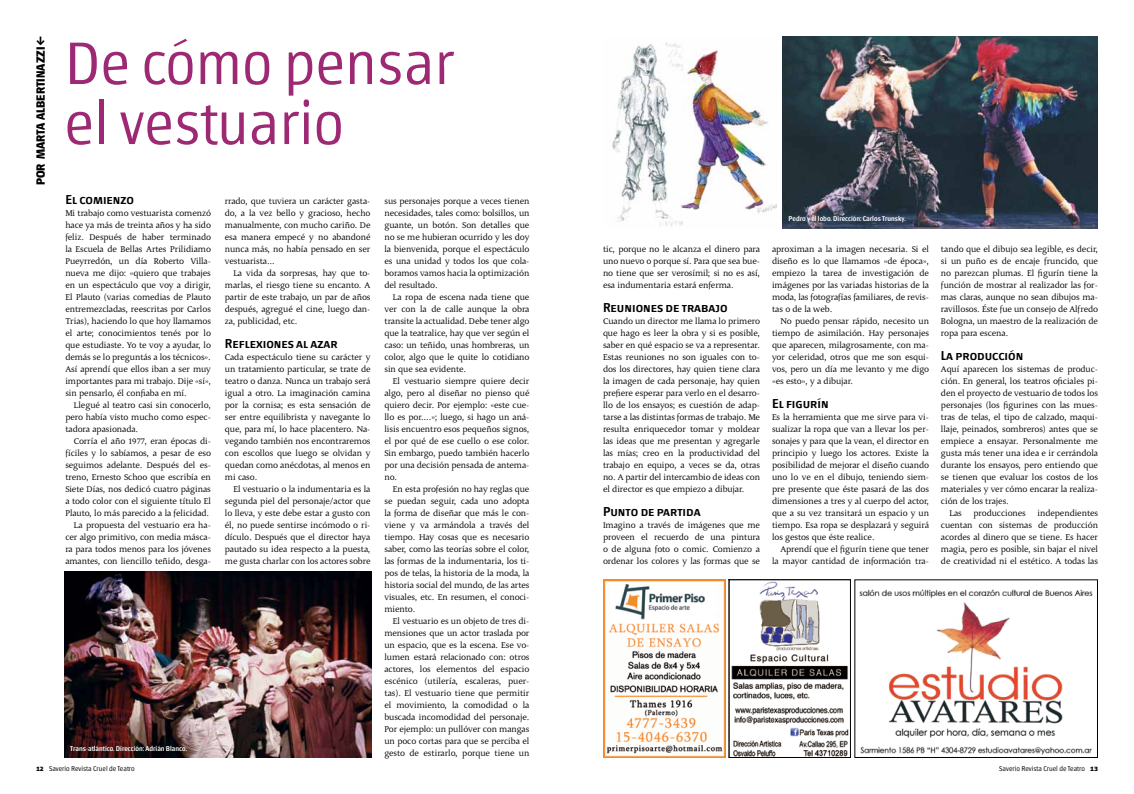
<style>
.page{position:relative;width:1134px;height:794px;background:#fff}
.page>*{position:absolute;margin:0;border:0;box-sizing:border-box;transform-origin:0 0}
.t1{font:300 60px/60px "Chaco";color:#9d2873}
.t2{font:500 13px "Chaco";color:#000}
.t3{font:700 12px "Chaco";color:#000}
.t4{font:9.5px/12px "Malena";color:#000;text-align:justify}
.t5{font:500 7px "Chaco";color:#fff}
.t6{font:300 7px "Chaco";color:#000}
.s1{font-weight:700}
</style>
<div class="page">
<img style="left:783px;top:36px;width:315px;height:192px">
<img style="left:612px;top:42px;width:165px;height:185px">
<img style="left:64px;top:571px;width:307px;height:187px">
<img style="left:859px;top:589px;width:234px;height:166px">
<div style="left:854px;top:579px;width:244px;height:179px;border:1px solid #000"></div>
<img style="left:731px;top:581px;width:118px;height:175px">
<div style="left:729px;top:579px;width:122px;height:179px;border:1px solid #000"></div>
<img style="left:603px;top:579px;width:122px;height:179px">
<p class="t3" style="left:35px;top:185px;width:139px;rotate:-90deg">POR Marta Albertinazzi</p>
<h1 class="t1" style="left:64px;top:37px;width:391px">De cómo pensar el vestuario</h1>
<h2 class="t2" style="left:65px;top:194px;width:70px">El comienzo</h2>
<p class="t4" style="left:65px;top:207px;width:147px">Mi trabajo como vestuarista comenzó hace ya más de treinta años y ha sido feliz. Después de haber terminado la Escuela de Bellas Artes Prilidiamo Pueyrredón, un día Roberto Villa&shy;nueva me dijo: «quiero que trabajes en un espectáculo que voy a dirigir, El Plauto (varias comedias de Plauto entremezcladas, reescritas por Carlos Trias), haciendo lo que hoy llamamos el arte; conocimientos tenés por lo que estudiaste. Yo te voy a ayudar, lo demás se lo preguntás a los técnicos».<br>Así aprendí que ellos iban a ser muy importantes para mi trabajo. Dije «sí», sin pensarlo, él confiaba en mí.</p>
<p class="t4" style="left:65px;top:399px;width:147px;text-indent:9px">Llegué al teatro casi sin conocerlo, pero había visto mucho como espec&shy;tadora apasionada.</p>
<p class="t4" style="left:65px;top:435px;width:147px;text-align:right">Corría el año 1977, eran épocas di&shy;fíciles y lo sabíamos, a pesar de eso seguimos adelante. Después del es&shy;treno, Ernesto Schoo que escribía en Siete Días, nos dedicó cuatro páginas a todo color con el siguiente título El Plauto, lo más parecido a la felicidad.<br>La propuesta del vestuario era ha&shy;cer algo primitivo, con media másca&shy;ra para todos menos para los jóvenes amantes, con liencillo teñido, desga-</p>
<p class="t5" style="left:70px;top:745px;width:119px">Trans-atlántico. Dirección: Adrián Blanco.</p>
<p class="t4" style="left:225px;top:195px;width:147px">rrado, que tuviera un carácter gasta&shy;do, a la vez bello y gracioso, hecho manualmente, con mucho cariño. De esa manera empecé y no abandoné nunca más, no había pensado en ser vestuarista…</p>
<p class="t4" style="left:225px;top:267px;width:147px;text-indent:9px">La vida da sorpresas, hay que to&shy;marlas, el riesgo tiene su encanto. A partir de este trabajo, un par de años después, agregué el cine, luego dan&shy;za, publicidad, etc.</p>
<h2 class="t2" style="left:225px;top:338px;width:114px">Reflexiones al azar</h2>
<p class="t4" style="left:225px;top:351px;width:147px">Cada espectáculo tiene su carácter y un tratamiento particular, se trate de teatro o danza. Nunca un trabajo será igual a otro. La imaginación camina por la cornisa; es esta sensación de ser entre equilibrista y navegante lo que, para mí, lo hace placentero. Na&shy;vegando también nos encontraremos con escollos que luego se olvidan y quedan como anécdotas, al menos en mi caso.</p>
<p class="t4" style="left:225px;top:483px;width:147px;text-indent:9px">El vestuario o la indumentaria es la segunda piel del personaje/actor que lo lleva, y este debe estar a gusto con él, no puede sentirse incómodo o ri&shy;dículo. Después que el director haya pautado su idea respecto a la puesta, me gusta charlar con los actores sobre</p>
<p class="t4" style="left:384px;top:195px;width:146px">sus personajes porque a veces tienen necesidades, tales como: bolsillos, un guante, un botón. Son detalles que no se me hubieran ocurrido y les doy la bienvenida, porque el espectáculo es una unidad y todos los que cola&shy;boramos vamos hacia la optimización del resultado.</p>
<p class="t4" style="left:384px;top:291px;width:146px;text-indent:9px">La ropa de escena nada tiene que ver con la de calle aunque la obra transite la actualidad. Debe tener algo que la teatralice, hay que ver según el caso: un teñido, unas hombreras, un color, algo que le quite lo cotidiano sin que sea evidente.</p>
<p class="t4" style="left:384px;top:375px;width:146px;text-indent:9px">El vestuario siempre quiere decir algo, pero al diseñar no pienso qué quiero decir. Por ejemplo: «este cue&shy;llo es por….»; luego, si hago un aná&shy;lisis encuentro esos pequeños signos, el por qué de ese cuello o ese color.<br>Sin embargo, puedo también hacerlo por una decisión pensada de antema&shy;no.</p>
<p class="t4" style="left:384px;top:483px;width:146px;text-indent:9px">En esta profesión no hay reglas que se puedan seguir, cada uno adopta la forma de diseñar que más le con&shy;viene y va armándola a través del tiempo. Hay cosas que es necesario saber, como las teorías sobre el color, las formas de la indumentaria, los ti&shy;pos de telas, la historia de la moda, la historia social del mundo, de las artes visuales, etc. En resumen, el conoci&shy;miento.</p>
<p class="t4" style="left:384px;top:615px;width:146px;text-indent:9px">El vestuario es un objeto de tres di&shy;mensiones que un actor traslada por un espacio, que es la escena. Ese vo&shy;lumen estará relacionado con: otros actores, los elementos del espacio escénico (utilería, escaleras, puer&shy;tas). El vestuario tiene que permitir el movimiento, la comodidad o la buscada incomodidad del personaje.<br>Por ejemplo: un pullóver con mangas un poco cortas para que se perciba el gesto de estirarlo, porque tiene un</p>
<p class="t4" style="left:603px;top:243px;width:158px">tic, porque no le alcanza el dinero para uno nuevo o porque sí. Para que sea bue&shy;no tiene que ser verosímil; si no es así, esa indumentaria estará enferma.</p>
<h2 class="t2" style="left:603px;top:302px;width:126px">Reuniones de trabajo</h2>
<p class="t4" style="left:603px;top:315px;width:159px">Cuando un director me llama lo primero que hago es leer la obra y si es posible, saber en qué espacio se va a representar.<br>Estas reuniones no son iguales con to&shy;dos los directores, hay quien tiene clara la imagen de cada personaje, hay quien prefiere esperar para verlo en el desarro&shy;llo de los ensayos; es cuestión de adap&shy;tarse a las distintas formas de trabajo. Me resulta enriquecedor tomar y moldear las ideas que me presentan y agregarle las mías; creo en la productividad del trabajo en equipo, a veces se da, otras no. A partir del intercambio de ideas con el director es que empiezo a dibujar.</p>
<h2 class="t2" style="left:603px;top:506px;width:99px">Punto de partida</h2>
<p class="t4" style="left:603px;top:519px;width:158px">Imagino a través de imágenes que me proveen el recuerdo de una pintura o de alguna foto o comic. Comienzo a ordenar los colores y las formas que se</p>
<p class="t5" style="left:789px;top:216px;width:119px">Pedro y el lobo. Dirección: Carlos Trunsky.</p>
<p class="t4" style="left:772px;top:243px;width:158px">aproximan a la imagen necesaria. Si el diseño es lo que llamamos «de época», empiezo la tarea de investigación de imágenes por las variadas historias de la moda, las fotografías familiares, de revis&shy;tas o de la web.</p>
<p class="t4" style="left:772px;top:315px;width:158px;text-indent:9px">No puedo pensar rápido, necesito un tiempo de asimilación. Hay personajes que aparecen, milagrosamente, con ma&shy;yor celeridad, otros que me son esqui&shy;vos, pero un día me levanto y me digo «es esto», y a dibujar.</p>
<h2 class="t2" style="left:772px;top:398px;width:58px">El figurín</h2>
<p class="t4" style="left:772px;top:411px;width:158px">Es la herramienta que me sirve para vi&shy;sualizar la ropa que van a llevar los per&shy;sonajes y para que la vean, el director en principio y luego los actores. Existe la posibilidad de mejorar el diseño cuando uno lo ve en el dibujo, teniendo siem&shy;pre presente que éste pasará de las dos dimensiones a tres y al cuerpo del actor, que a su vez transitará un espacio y un tiempo. Esa ropa se desplazará y seguirá los gestos que éste realice.</p>
<p class="t4" style="left:772px;top:543px;width:158px;text-align:right">Aprendí que el figurín tiene que tener la mayor cantidad de información tra-</p>
<p class="t4" style="left:941px;top:243px;width:158px">tando que el dibujo sea legible, es decir, si un puño es de encaje fruncido, que no parezcan plumas. El figurín tiene la función de mostrar al realizador las for&shy;mas claras, aunque no sean dibujos ma&shy;ravillosos. Éste fue un consejo de Alfredo Bologna, un maestro de la realización de ropa para escena.</p>
<h2 class="t2" style="left:941px;top:350px;width:84px">La producción</h2>
<p class="t4" style="left:941px;top:363px;width:158px">Aquí aparecen los sistemas de produc&shy;ción. En general, los teatros oficiales pi&shy;den el proyecto de vestuario de todos los personajes (los figurines con las mues&shy;tras de telas, el tipo de calzado, maqui&shy;llaje, peinados, sombreros) antes que se empiece a ensayar. Personalmente me gusta más tener una idea e ir cerrándola durante los ensayos, pero entiendo que se tienen que evaluar los costos de los materiales y ver cómo encarar la realiza&shy;ción de los trajes.</p>
<p class="t4" style="left:941px;top:507px;width:159px;text-indent:9px">Las producciones independientes cuentan con sistemas de producción acordes al dinero que se tiene. Es hacer magia, pero es posible, sin bajar el nivel de creatividad ni el estético. A todas las</p>
<p class="t6" style="left:36px;top:765px;width:100px"><span class="s1">12</span> Saverio Revista Cruel de Teatro</p>
<p class="t6" style="left:999px;top:765px;width:100px">Saverio Revista Cruel de Teatro <span class="s1">13</span></p>
</div>
